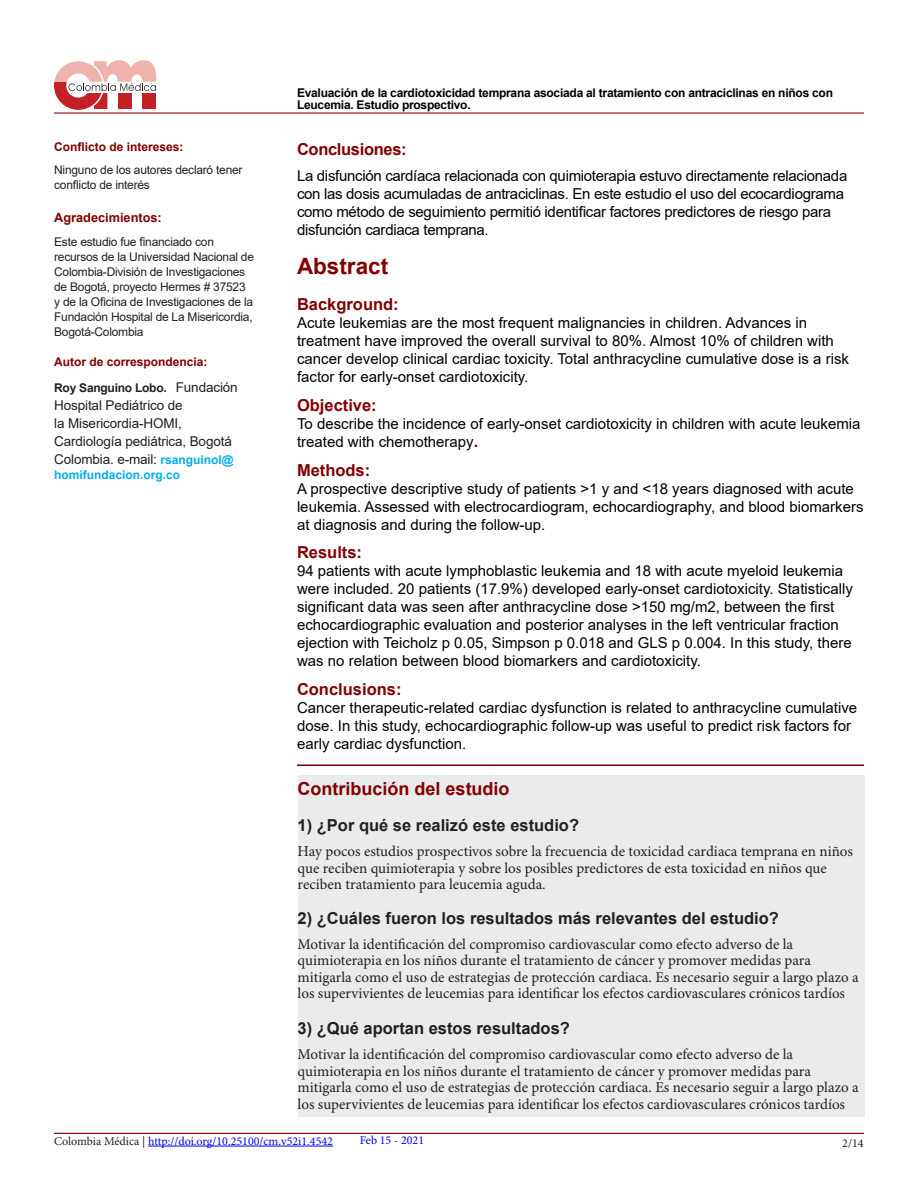
<style>
.page{position:relative;width:918px;height:1188px;background:#fff}
.page>*{position:absolute;margin:0;border:0;box-sizing:border-box;transform-origin:0 0}
.t1{font:700 22.5px "Arial";color:#820000}
.t2{font:700 18px "Arial";color:#820000}
.t3{font:700 16.5px "Arial";color:#231f20}
.t4{font:700 16.5px "Arial";color:#820000}
.t5{font:700 16.5px "Arial";letter-spacing:-.02em;color:#820000}
.t6{font:15px/18px "Arial";color:#000}
.t7{font:15px/16.5px "Minion Pro";color:#231f20}
.t8{font:15px/18px "Arial";letter-spacing:-.02em;color:#000}
.t9{font:13.5px/18px "Arial";letter-spacing:-.01em;color:#231f20}
.t10{font:700 12.75px "Arial";color:#820000}
.t11{font:12px/15px "Arial";letter-spacing:-.02em;color:#231f20}
.t12{font:700 12px/12px "Arial";letter-spacing:-.02em;color:#000}
.t13{font:12px "Minion Pro";color:#00f}
.t14{font:700 12px "Arial";color:#820000}
.t15{font:700 12px "Arial";letter-spacing:-.02em;color:#231f20}
.t16{font:700 12px "Arial";color:#00aeef}
.t17{font:12px "Minion Pro";color:#231f20}
.s1{font-weight:400;font-size:13.5px}
.s2{font-weight:700;font-size:12px;color:#00aeef}
.s3{font-weight:700;font-size:16.5px;color:#820000}
.s4{color:#231f20}
</style>
<div class="page">
<hr style="left:54px;top:112px;width:810px;height:2px;background:#8b0d10">
<hr style="left:148px;top:1146px;width:185px;height:1px;background:#00f">
<svg style="left:54px;top:60px;width:102px;height:50px"></svg>
<hr style="left:54px;top:1133px;width:810px;height:1px;background:#8b0d10">
<div style="left:298px;top:775px;width:567px;height:341px;background:#eaebec"></div>
<hr style="left:297px;top:764px;width:567px;height:2px;background:#820000">
<p class="t14" style="left:54px;top:138px;width:131px">Conflicto de intereses:</p>
<p class="t11" style="left:54px;top:163px;width:190px">Ninguno de los autores declaró tener conflicto de interés</p>
<p class="t10" style="left:54px;top:209px;width:109px">Agradecimientos:</p>
<p class="t11" style="left:54px;top:234px;width:201px">Este estudio fue financiado con recursos de la Universidad Nacional de Colombia-División de Investigaciones de Bogotá, proyecto Hermes # 37523 y de la Oficina de Investigaciones de la Fundación Hospital de La Misericordia, Bogotá-Colombia</p>
<p class="t14" style="left:54px;top:353px;width:155px">Autor de correspondencia:</p>
<p class="t15" style="left:54px;top:380px;width:185px">Roy Sanguino Lobo. <span class="s1">Fundación</span></p>
<p class="t9" style="left:54px;top:397px;width:181px">Hospital Pediátrico de<br>la Misericordia-HOMI,<br>Cardiología pediátrica, Bogotá<br>Colombia. e-mail: <span class="s2">rsanguinol@</span></p>
<p class="t16" style="left:54px;top:467px;width:128px">homifundacion.org.co</p>
<p class="t12" style="left:297px;top:87px;width:538px">Evaluación de la cardiotoxicidad temprana asociada al tratamiento con antraciclinas en niños con<br>Leucemia. Estudio prospectivo.</p>
<p class="t5" style="left:297px;top:137px;width:111px">Conclusiones:</p>
<p class="t8" style="left:297px;top:167px;width:552px">La disfunción cardíaca relacionada con quimioterapia estuvo directamente relacionada con las dosis acumuladas de antraciclinas. En este estudio el uso del ecocardiograma como método de seguimiento permitió identificar factores predictores de riesgo para disfunción cardiaca temprana.</p>
<p class="t1" style="left:297px;top:251px;width:93px">Abstract</p>
<p class="t4" style="left:297px;top:293px;width:103px">Background:</p>
<p class="t6" style="left:297px;top:314px;width:554px">Acute leukemias are the most frequent malignancies in children. Advances in treatment have improved the overall survival to 80%. Almost 10% of children with cancer develop clinical cardiac toxicity. Total anthracycline cumulative dose is a risk factor for early-onset cardiotoxicity.</p>
<p class="t4" style="left:297px;top:393px;width:81px">Objective:</p>
<p class="t6" style="left:297px;top:415px;width:565px">To describe the incidence of early-onset cardiotoxicity in children with acute leukemia treated with chemotherapy<span class="s3">.</span></p>
<p class="t4" style="left:297px;top:458px;width:75px">Methods:</p>
<p class="t6" style="left:297px;top:479px;width:568px">A prospective descriptive study of patients &gt;1 y and &lt;18 years diagnosed with acute leukemia. Assessed with electrocardiogram, echocardiography, and blood biomarkers at diagnosis and during the follow-up.</p>
<p class="t4" style="left:297px;top:541px;width:67px">Results:</p>
<p class="t6" style="left:297px;top:562px;width:557px">94 patients with acute lymphoblastic leukemia and 18 with acute myeloid leukemia were included. 20 patients (17.9%) developed early-onset cardiotoxicity. Statistically significant data was seen after anthracycline dose &gt;150 mg/m2, between the first echocardiographic evaluation and posterior analyses in the left ventricular fraction ejection with Teicholz p 0.05, Simpson p 0.018 and GLS p 0.004. In this study, there was no relation between blood biomarkers and cardiotoxicity.</p>
<p class="t4" style="left:297px;top:678px;width:106px">Conclusions:</p>
<p class="t6" style="left:297px;top:699px;width:562px">Cancer therapeutic-related cardiac dysfunction is related to anthracycline cumulative dose. In this study, echocardiographic follow-up was useful to predict risk factors for early cardiac dysfunction.</p>
<p class="t2" style="left:298px;top:776px;width:214px">Contribución del estudio</p>
<p class="t3" style="left:298px;top:814px;width:283px">1) ¿Por qué se realizó este estudio?</p>
<p class="t7" style="left:298px;top:844px;width:557px">Hay pocos estudios prospectivos sobre la frecuencia de toxicidad cardiaca temprana en niños que reciben quimioterapia y sobre los posibles predictores de esta toxicidad en niños que reciben tratamiento para leucemia aguda.</p>
<p class="t3" style="left:298px;top:906px;width:483px">2) ¿Cuáles fueron los resultados más relevantes del estudio?</p>
<p class="t7" style="left:298px;top:936px;width:563px">Motivar la identificación del compromiso cardiovascular como efecto adverso de la quimioterapia en los niños durante el tratamiento de cáncer y promover medidas para mitigarla como el uso de estrategias de protección cardiaca. Es necesario seguir a largo plazo a los supervivientes de leucemias para identificar los efectos cardiovasculares crónicos tardíos</p>
<p class="t3" style="left:298px;top:1017px;width:274px">3) ¿Qué aportan estos resultados?</p>
<p class="t7" style="left:298px;top:1047px;width:563px">Motivar la identificación del compromiso cardiovascular como efecto adverso de la quimioterapia en los niños durante el tratamiento de cáncer y promover medidas para mitigarla como el uso de estrategias de protección cardiaca. Es necesario seguir a largo plazo a los supervivientes de leucemias para identificar los efectos cardiovasculares crónicos tardíos</p>
<p class="t13" style="left:360px;top:1133px;width:66px">Feb 15 - 2021</p>
<p class="t13" style="left:54px;top:1134px;width:280px"><span class="s4">Colombia Médica |</span> http://doi.org/10.25100/cm.v52i1.4542</p>
<p class="t17" style="left:842px;top:1136px;width:23px">2/14</p>
</div>
